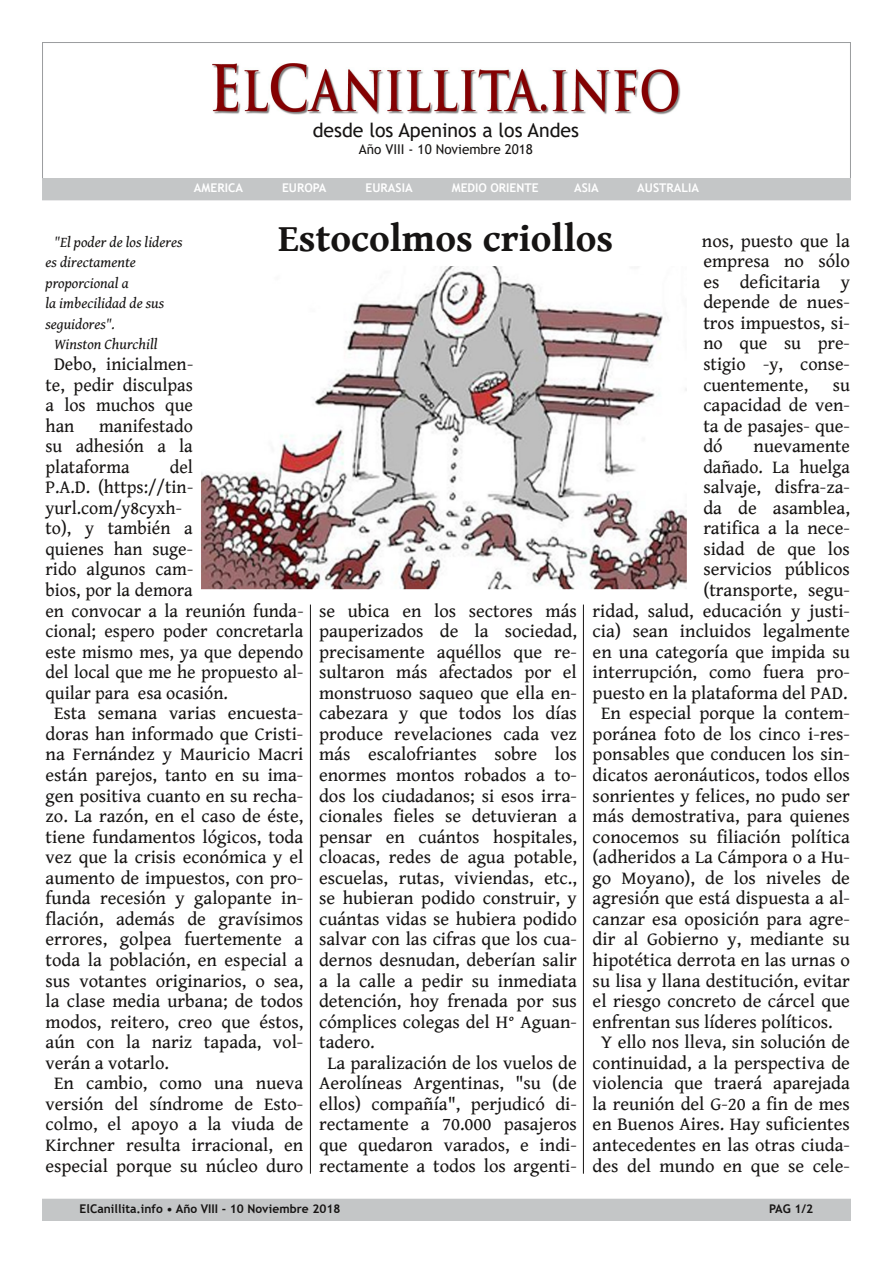
<style>
.page{position:relative;width:893px;height:1263px;background:#fff}
.page>*{position:absolute;margin:0;border:0;box-sizing:border-box;transform-origin:0 0}
.t1{font:700 39px "Gentium Book Basic";color:#161413}
.t2{font:19.5px "Trebuchet MS";color:#161413}
.t3{font:18.6px/20.5px "Gentium Book Basic";color:#161413;text-align:justify}
.t4{font:18.6px "Gentium Book Basic";color:#161413;scale:.96 1}
.t5{font:italic 15px "Gentium Book Basic";color:#161413}
.t6{font:13.5px "Trebuchet MS";color:#161413}
.t7{font:700 12px "Trebuchet MS";color:#161413}
.t8{font:700 12px "Trebuchet MS";color:#fff}
</style>
<div class="page">
<div style="left:43px;top:1199px;width:807px;height:21px;background:#c4c6c7"></div>
<div style="left:42px;top:1199px;width:809px;height:22px;border:1px solid #c4c6c7"></div>
<img style="left:213px;top:64px;width:467px;height:51px">
<div style="left:43px;top:179px;width:807px;height:21px;background:#c4c6c7"></div>
<div style="left:42px;top:178px;width:809px;height:22px;border:1px solid #c4c6c7"></div>
<img style="left:202px;top:266px;width:484px;height:323px">
<hr style="left:310px;top:604px;width:1px;height:570px;background:#161413">
<hr style="left:583px;top:604px;width:1px;height:570px;background:#161413">
<p class="t2" style="left:313px;top:119px;width:268px">desde los Apeninos a los Andes</p>
<p class="t6" style="left:359px;top:142px;width:176px">Año VIII ‐ 10 Noviembre 2018</p>
<p class="t8" style="left:194px;top:181px;width:51px">AMERICA</p>
<p class="t8" style="left:282px;top:181px;width:46px">EUROPA</p>
<p class="t8" style="left:366px;top:181px;width:49px">EURASIA</p>
<p class="t8" style="left:452px;top:181px;width:88px">MEDIO ORIENTE</p>
<p class="t8" style="left:574px;top:181px;width:26px">ASIA</p>
<p class="t8" style="left:637px;top:181px;width:63px">AUSTRALIA</p>
<h1 class="t1" style="left:278px;top:216px;width:337px">Estocolmos criollos</h1>
<p class="t3" style="left:702px;top:231px;width:150px">nos, puesto que la empresa no sólo es deficitaria y depende de nues&shy;tros impuestos, si&shy;no que su pre&shy;stigio -y, conse&shy;cuentemente,</p>
<p class="t5" style="left:54px;top:233px;width:130px">"El poder de los lideres</p>
<p class="t5" style="left:46px;top:254px;width:92px">es directamente</p>
<p class="t5" style="left:46px;top:275px;width:85px">proporcional a</p>
<p class="t5" style="left:46px;top:295px;width:120px">la imbecilidad de sus</p>
<p class="t5" style="left:46px;top:316px;width:71px">seguidores".</p>
<p class="t5" style="left:54px;top:336px;width:105px">Winston Churchill</p>
<p class="t3" style="left:46px;top:354px;width:149px;text-indent:9px">Debo, inicialmen&shy;te, pedir disculpas a los muchos que han</p>
<p class="t3" style="left:703px;top:375px;width:148px;text-indent:130px">su capacidad de ven&shy;ta de pasajes- que&shy;dó</p>
<p class="t3" style="left:46px;top:416px;width:149px;text-indent:54px">manifestado su adhesión a la plataforma</p>
<p class="t3" style="left:753px;top:436px;width:98px">nuevamente</p>
<p class="t4" style="left:703px;top:456px;width:154px">dañado. La huelga</p>
<p class="t3" style="left:703px;top:477px;width:148px">salvaje, disfra-za-</p>
<p class="t3" style="left:703px;top:498px;width:148px">da de asamblea,</p>
<p class="t3" style="left:703px;top:519px;width:148px">ratifica a la nece-</p>
<p class="t3" style="left:703px;top:539px;width:148px">sidad de que los</p>
<p class="t3" style="left:703px;top:560px;width:148px">servicios públicos</p>
<p class="t3" style="left:703px;top:580px;width:148px">(transporte, segu-</p>
<p class="t3" style="left:593px;top:601px;width:259px">ridad, salud, educación y justi-</p>
<p class="t3" style="left:593px;top:621px;width:259px">cia) sean incluidos legalmente</p>
<p class="t3" style="left:593px;top:642px;width:259px">en una categoría que impida su</p>
<p class="t3" style="left:593px;top:662px;width:259px">interrupción, como fuera pro-</p>
<p class="t3" style="left:593px;top:683px;width:256px">puesto en la plataforma del PAD.</p>
<p class="t3" style="left:601px;top:703px;width:250px">En especial porque la contem-</p>
<p class="t3" style="left:593px;top:724px;width:259px">poránea foto de los cinco i-res-</p>
<p class="t3" style="left:593px;top:745px;width:259px">ponsables que conducen los sin-</p>
<p class="t3" style="left:593px;top:765px;width:259px">dicatos aeronáuticos, todos ellos</p>
<p class="t3" style="left:593px;top:786px;width:259px">sonrientes y felices, no pudo ser</p>
<p class="t3" style="left:593px;top:806px;width:259px">más demostrativa, para quienes</p>
<p class="t3" style="left:593px;top:827px;width:259px">conocemos su filiación política</p>
<p class="t3" style="left:593px;top:847px;width:259px">(adheridos a La Cámpora o a Hu-</p>
<p class="t3" style="left:593px;top:868px;width:259px">go Moyano), de los niveles de</p>
<p class="t3" style="left:593px;top:888px;width:259px">agresión que está dispuesta a al-</p>
<p class="t3" style="left:593px;top:909px;width:259px">canzar esa oposición para agre-</p>
<p class="t3" style="left:593px;top:930px;width:259px">dir al Gobierno y, mediante su</p>
<p class="t3" style="left:593px;top:950px;width:259px">hipotética derrota en las urnas o</p>
<p class="t3" style="left:593px;top:971px;width:259px">su lisa y llana destitución, evitar</p>
<p class="t3" style="left:593px;top:991px;width:259px">el riesgo concreto de cárcel que</p>
<p class="t3" style="left:593px;top:1012px;width:242px">enfrentan sus líderes políticos.</p>
<p class="t3" style="left:601px;top:1032px;width:250px">Y ello nos lleva, sin solución de</p>
<p class="t3" style="left:593px;top:1053px;width:259px">continuidad, a la perspectiva de</p>
<p class="t3" style="left:593px;top:1073px;width:259px">violencia que traerá aparejada</p>
<p class="t3" style="left:593px;top:1094px;width:259px">la reunión del G-20 a fin de mes</p>
<p class="t3" style="left:593px;top:1114px;width:259px">en Buenos Aires. Hay suficientes</p>
<p class="t3" style="left:593px;top:1135px;width:259px">antecedentes en las otras ciuda-</p>
<p class="t3" style="left:593px;top:1156px;width:259px">des del mundo en que se cele-</p>
<p class="t3" style="left:170px;top:457px;width:25px">del</p>
<p class="t3" style="left:46px;top:477px;width:149px">P.A.D. (https://tin-</p>
<p class="t3" style="left:46px;top:498px;width:138px">yurl.com/y8cyxh-</p>
<p class="t3" style="left:46px;top:519px;width:149px">to), y también a</p>
<p class="t3" style="left:46px;top:539px;width:149px">quienes han suge-</p>
<p class="t3" style="left:46px;top:560px;width:149px">rido algunos cam-</p>
<p class="t3" style="left:46px;top:580px;width:149px">bios, por la demora</p>
<p class="t3" style="left:46px;top:601px;width:260px">en convocar a la reunión funda-</p>
<p class="t3" style="left:46px;top:621px;width:259px">cional; espero poder concretarla</p>
<p class="t3" style="left:46px;top:642px;width:259px">este mismo mes, ya que dependo</p>
<p class="t3" style="left:46px;top:662px;width:259px">del local que me he propuesto al-</p>
<p class="t3" style="left:46px;top:683px;width:184px">quilar para esa ocasión.</p>
<p class="t3" style="left:54px;top:703px;width:251px">Esta semana varias encuesta-</p>
<p class="t3" style="left:46px;top:724px;width:259px">doras han informado que Cristi-</p>
<p class="t3" style="left:46px;top:745px;width:259px">na Fernández y Mauricio Macri</p>
<p class="t3" style="left:46px;top:765px;width:259px">están parejos, tanto en su ima-</p>
<p class="t3" style="left:46px;top:786px;width:259px">gen positiva cuanto en su recha-</p>
<p class="t3" style="left:46px;top:806px;width:259px">zo. La razón, en el caso de éste,</p>
<p class="t3" style="left:46px;top:827px;width:259px">tiene fundamentos lógicos, toda</p>
<p class="t3" style="left:46px;top:847px;width:259px">vez que la crisis económica y el</p>
<p class="t3" style="left:46px;top:868px;width:259px">aumento de impuestos, con pro-</p>
<p class="t3" style="left:46px;top:888px;width:259px">funda recesión y galopante in-</p>
<p class="t3" style="left:46px;top:909px;width:259px">flación, además de gravísimos</p>
<p class="t3" style="left:46px;top:930px;width:259px">errores, golpea fuertemente a</p>
<p class="t3" style="left:46px;top:950px;width:259px">toda la población, en especial a</p>
<p class="t3" style="left:46px;top:971px;width:259px">sus votantes originarios, o sea,</p>
<p class="t3" style="left:46px;top:991px;width:259px">la clase media urbana; de todos</p>
<p class="t3" style="left:46px;top:1012px;width:259px">modos, reitero, creo que éstos,</p>
<p class="t3" style="left:46px;top:1032px;width:259px">aún con la nariz tapada, vol-</p>
<p class="t3" style="left:46px;top:1053px;width:125px">verán a votarlo.</p>
<p class="t3" style="left:54px;top:1073px;width:251px">En cambio, como una nueva</p>
<p class="t3" style="left:46px;top:1094px;width:259px">versión del síndrome de Esto-</p>
<p class="t3" style="left:46px;top:1114px;width:259px">colmo, el apoyo a la viuda de</p>
<p class="t3" style="left:46px;top:1135px;width:259px">Kirchner resulta irracional, en</p>
<p class="t3" style="left:46px;top:1156px;width:259px">especial porque su núcleo duro</p>
<p class="t3" style="left:319px;top:601px;width:259px">se ubica en los sectores más</p>
<p class="t3" style="left:319px;top:621px;width:259px">pauperizados de la sociedad,</p>
<p class="t3" style="left:319px;top:642px;width:259px">precisamente aquéllos que re-</p>
<p class="t3" style="left:319px;top:662px;width:259px">sultaron más afectados por el</p>
<p class="t3" style="left:319px;top:683px;width:259px">monstruoso saqueo que ella en-</p>
<p class="t3" style="left:319px;top:703px;width:259px">cabezara y que todos los días</p>
<p class="t3" style="left:319px;top:724px;width:259px">produce revelaciones cada vez</p>
<p class="t3" style="left:319px;top:745px;width:259px">más escalofriantes sobre los</p>
<p class="t3" style="left:319px;top:765px;width:259px">enormes montos robados a to-</p>
<p class="t3" style="left:319px;top:786px;width:259px">dos los ciudadanos; si esos irra-</p>
<p class="t3" style="left:319px;top:806px;width:259px">cionales fieles se detuvieran a</p>
<p class="t3" style="left:319px;top:827px;width:259px">pensar en cuántos hospitales,</p>
<p class="t3" style="left:319px;top:847px;width:259px">cloacas, redes de agua potable,</p>
<p class="t3" style="left:319px;top:868px;width:259px">escuelas, rutas, viviendas, etc.,</p>
<p class="t3" style="left:319px;top:888px;width:259px">se hubieran podido construir, y</p>
<p class="t3" style="left:319px;top:909px;width:259px">cuántas vidas se hubiera podido</p>
<p class="t3" style="left:319px;top:930px;width:259px">salvar con las cifras que los cua-</p>
<p class="t3" style="left:319px;top:950px;width:259px">dernos desnudan, deberían salir</p>
<p class="t3" style="left:319px;top:971px;width:259px">a la calle a pedir su inmediata</p>
<p class="t3" style="left:319px;top:991px;width:259px">detención, hoy frenada por sus</p>
<p class="t3" style="left:319px;top:1012px;width:259px">cómplices colegas del H° Aguan-</p>
<p class="t3" style="left:319px;top:1032px;width:57px">tadero.</p>
<p class="t3" style="left:328px;top:1053px;width:251px">La paralización de los vuelos de</p>
<p class="t3" style="left:319px;top:1073px;width:259px">Aerolíneas Argentinas, "su (de</p>
<p class="t3" style="left:319px;top:1094px;width:259px">ellos) compañía", perjudicó di-</p>
<p class="t3" style="left:319px;top:1114px;width:259px">rectamente a 70.000 pasajeros</p>
<p class="t3" style="left:319px;top:1135px;width:259px">que quedaron varados, e indi-</p>
<p class="t3" style="left:319px;top:1156px;width:259px">rectamente a todos los argenti-</p>
<p class="t7" style="left:80px;top:1201px;width:262px">ElCanillita.info • Año VIII ‐ 10 Noviembre 2018</p>
<p class="t7" style="left:769px;top:1201px;width:46px">PAG 1/2</p>
</div>
